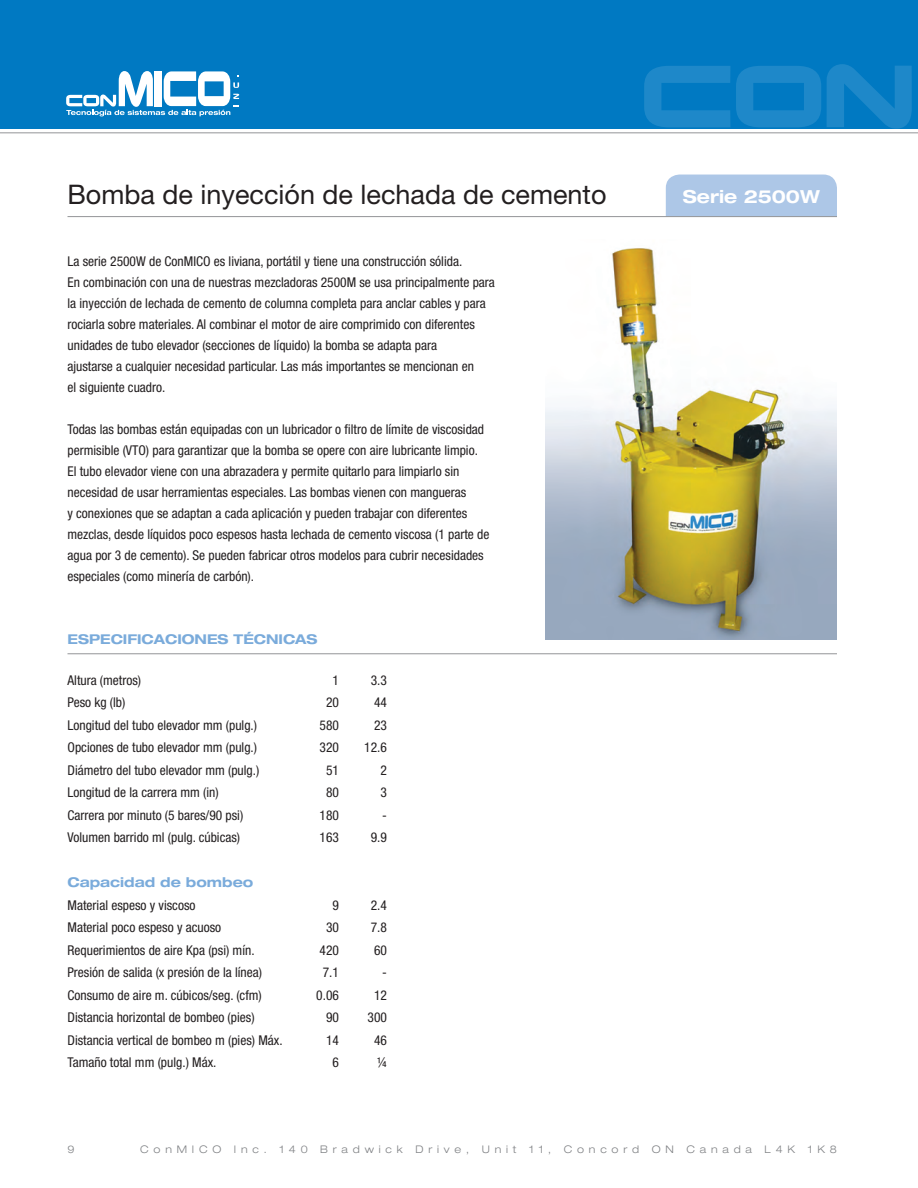
<style>
.page{position:relative;width:918px;height:1188px;background:#fff}
.page>*{position:absolute;margin:0;border:0;box-sizing:border-box;transform-origin:0 0}
.t1{font:27px "Helvetica Neue LT Std";color:#231f20}
.t2{font:700 expanded 18px "Helvetica Neue LT Std";color:#fff;scale:.96 1}
.t3{font:condensed 13.5px/21px "Helvetica Neue LT Std";color:#231f20}
.t4{font:700 expanded 13.5px "Helvetica Neue LT Std";color:#7aabdb}
.t5{font:300 expanded 10.5px "Helvetica Neue LT Std";letter-spacing:.46em;color:#808285}
</style>
<div class="page">
<div style="left:0;top:0;width:918px;height:128px;background:#0079c2"></div>
<svg style="left:736px;top:66px;width:85px;height:61px"></svg>
<svg style="left:644px;top:66px;width:86px;height:61px"></svg>
<svg style="left:827px;top:64px;width:85px;height:64px"></svg>
<hr style="left:0;top:132px;width:918px;height:1px;background:#939598">
<div style="left:666px;top:175px;width:171px;height:41px;background:#adc7e7"></div>
<hr style="left:68px;top:216px;width:769px;height:1px;background:#939598">
<hr style="left:68px;top:653px;width:769px;height:1px;background:#939598">
<img style="left:545px;top:248px;width:292px;height:392px">
<svg style="left:66px;top:71px;width:173px;height:45px"></svg>
<p class="t1" style="left:68px;top:178px;width:541px">Bomba de inyección de lechada de cemento</p>
<p class="t2" style="left:683px;top:185px;width:144px">Serie 2500W</p>
<p class="t3" style="left:68px;top:251px;width:429px">La serie 2500W de ConMICO es liviana, portátil y tiene una construcción sólida.<br>En combinación con una de nuestras mezcladoras 2500M se usa principalmente para la inyección de lechada de cemento de columna completa para anclar cables y para rociarla sobre materiales. Al combinar el motor de aire comprimido con diferentes unidades de tubo elevador (secciones de líquido) la bomba se adapta para<br>ajustarse a cualquier necesidad particular. Las más importantes se mencionan en<br>el siguiente cuadro.</p>
<p class="t3" style="left:68px;top:419px;width:423px">Todas las bombas están equipadas con un lubricador o filtro de límite de viscosidad permisible (VTO) para garantizar que la bomba se opere con aire lubricante limpio.<br>El tubo elevador viene con una abrazadera y permite quitarlo para limpiarlo sin necesidad de usar herramientas especiales. Las bombas vienen con mangueras<br>y conexiones que se adaptan a cada aplicación y pueden trabajar con diferentes mezclas, desde líquidos poco espesos hasta lechada de cemento viscosa (1 parte de agua por 3 de cemento). Se pueden fabricar otros modelos para cubrir necesidades especiales (como minería de carbón).</p>
<p class="t4" style="left:68px;top:631px;width:252px">ESPECIFICACIONES TÉCNICAS</p>
<p class="t3" style="left:68px;top:669px;width:75px">Altura (metros)</p>
<p class="t3" style="left:333px;top:669px;width:8px">1</p>
<p class="t3" style="left:371px;top:669px;width:18px">3.3</p>
<p class="t3" style="left:68px;top:692px;width:59px">Peso kg (lb)</p>
<p class="t3" style="left:326px;top:692px;width:14px">20</p>
<p class="t3" style="left:374px;top:692px;width:14px">44</p>
<p class="t3" style="left:68px;top:714px;width:191px">Longitud del tubo elevador mm (pulg.)</p>
<p class="t3" style="left:320px;top:714px;width:21px">580</p>
<p class="t3" style="left:374px;top:714px;width:14px">23</p>
<p class="t3" style="left:68px;top:737px;width:191px">Opciones de tubo elevador mm (pulg.)</p>
<p class="t3" style="left:320px;top:737px;width:21px">320</p>
<p class="t3" style="left:364px;top:737px;width:24px">12.6</p>
<p class="t3" style="left:68px;top:759px;width:193px">Diámetro del tubo elevador mm (pulg.)</p>
<p class="t3" style="left:326px;top:759px;width:14px">51</p>
<p class="t3" style="left:381px;top:759px;width:8px">2</p>
<p class="t3" style="left:68px;top:782px;width:153px">Longitud de la carrera mm (in)</p>
<p class="t3" style="left:326px;top:782px;width:14px">80</p>
<p class="t3" style="left:381px;top:782px;width:8px">3</p>
<p class="t3" style="left:68px;top:804px;width:177px">Carrera por minuto (5 bares/90 psi)</p>
<p class="t3" style="left:320px;top:804px;width:21px">180</p>
<p class="t3" style="left:382px;top:804px;width:6px">-</p>
<p class="t3" style="left:68px;top:827px;width:174px">Volumen barrido ml (pulg. cúbicas)</p>
<p class="t3" style="left:320px;top:827px;width:21px">163</p>
<p class="t3" style="left:371px;top:827px;width:18px">9.9</p>
<p class="t4" style="left:68px;top:874px;width:187px">Capacidad de bombeo</p>
<p class="t3" style="left:68px;top:894px;width:130px">Material espeso y viscoso</p>
<p class="t3" style="left:333px;top:894px;width:8px">9</p>
<p class="t3" style="left:371px;top:894px;width:18px">2.4</p>
<p class="t3" style="left:68px;top:917px;width:155px">Material poco espeso y acuoso</p>
<p class="t3" style="left:326px;top:917px;width:14px">30</p>
<p class="t3" style="left:371px;top:917px;width:18px">7.8</p>
<p class="t3" style="left:68px;top:939px;width:189px">Requerimientos de aire Kpa (psi) mín.</p>
<p class="t3" style="left:320px;top:939px;width:21px">420</p>
<p class="t3" style="left:374px;top:939px;width:14px">60</p>
<p class="t3" style="left:68px;top:962px;width:196px">Presión de salida (x presión de la línea)</p>
<p class="t3" style="left:323px;top:962px;width:18px">7.1</p>
<p class="t3" style="left:382px;top:962px;width:6px">-</p>
<p class="t3" style="left:68px;top:984px;width:196px">Consumo de aire m. cúbicos/seg. (cfm)</p>
<p class="t3" style="left:316px;top:984px;width:24px">0.06</p>
<p class="t3" style="left:374px;top:984px;width:14px">12</p>
<p class="t3" style="left:68px;top:1007px;width:189px">Distancia horizontal de bombeo (pies)</p>
<p class="t3" style="left:326px;top:1007px;width:14px">90</p>
<p class="t3" style="left:368px;top:1007px;width:21px">300</p>
<p class="t3" style="left:68px;top:1029px;width:217px">Distancia vertical de bombeo m (pies) Máx.</p>
<p class="t3" style="left:326px;top:1029px;width:14px">14</p>
<p class="t3" style="left:374px;top:1029px;width:14px">46</p>
<p class="t3" style="left:68px;top:1052px;width:150px">Tamaño total mm (pulg.) Máx.</p>
<p class="t3" style="left:333px;top:1052px;width:8px">6</p>
<p class="t3" style="left:377px;top:1052px;width:11px">¼</p>
<p class="t5" style="left:68px;top:1143px;width:9px">9</p>
<p class="t5" style="left:140px;top:1143px;width:698px">ConMICO Inc. 140 Bradwick Drive, Unit 11, Concord ON Canada L4K 1K8</p>
</div>
